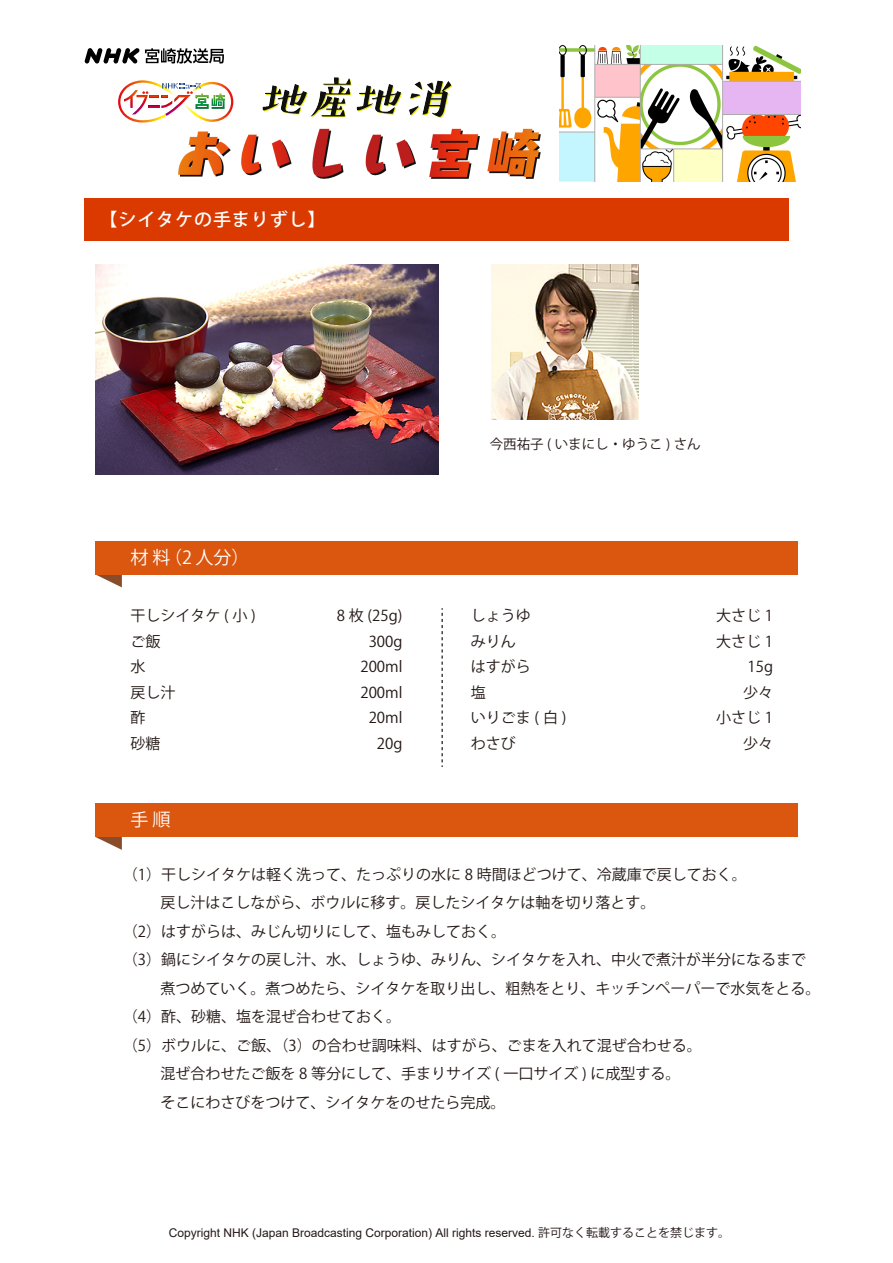
<style>
.page{position:relative;width:893px;height:1263px;background:#fff}
.page>*{position:absolute;margin:0;border:0;box-sizing:border-box;transform-origin:0 0}
.t1{font:500 18px "Koz Go Pro";letter-spacing:.05em;color:#fff}
.t2{font:18px "Koz Go Pro";color:#fff}
.t3{font:18px "Koz Go Pr 6 N";color:#fff}
.t4{font:15px/25.5px "Koz Go Pro";color:#231815}
.t5{font:13.5px "Koz Go Pro";color:#231815}
.t6{font:12px "Arial";color:#231815}
.s1{font-family:"Koz Go Pr 6 N"}
</style>
<div class="page">
<div style="left:85px;top:198px;width:704px;height:43px;background:#da3a00"></div>
<svg style="left:84px;top:48px;width:140px;height:16px"></svg>
<svg style="left:95px;top:574px;width:27px;height:13px"></svg>
<div style="left:95px;top:541px;width:703px;height:33px;background:#db560f"></div>
<svg style="left:441px;top:608px;width:2px;height:159px"></svg>
<svg style="left:95px;top:837px;width:27px;height:13px"></svg>
<div style="left:95px;top:803px;width:703px;height:34px;background:#db560f"></div>
<img style="left:559px;top:46px;width:242px;height:135px">
<img style="left:178px;top:128px;width:363px;height:50px">
<img style="left:118px;top:80px;width:115px;height:43px">
<img style="left:262px;top:77px;width:190px;height:41px">
<img style="left:95px;top:264px;width:343px;height:211px">
<img style="left:491px;top:264px;width:147px;height:155px">
<p class="t1" style="left:100px;top:208px;width:227px">【シイタケの手まりずし】</p>
<p class="t2" style="left:130px;top:546px;width:121px">材 料（2 人分）</p>
<p class="t4" style="left:130px;top:604px;width:127px">干しシイタケ ( 小 )ご飯<br>水<br>戻し汁<br>酢<br>砂糖</p>
<p class="t4" style="left:337px;top:604px;width:67px;text-align:right">8 枚 (25g)<br>300g<br>200ml<br>200ml<br>20ml<br>20g</p>
<p class="t5" style="left:490px;top:436px;width:212px">今西祐子 ( いまにし・ゆうこ ) さん</p>
<p class="t4" style="left:471px;top:604px;width:97px">しょうゆ<br>みりん<br>はすがら<br>塩<br>いりごま ( 白 )わさび</p>
<p class="t4" style="left:716px;top:604px;width:59px;text-align:right">大さじ 1大さじ 1<br>15g<br>少々<br>小さじ 1少々</p>
<p class="t3" style="left:130px;top:810px;width:42px">手 順</p>
<p class="t4" style="left:123px;top:862px;width:626px">（1）干しシイタケは軽く洗って、たっぷりの水に 8 時間ほどつけて、冷蔵庫で戻しておく。</p>
<p class="t4" style="left:130px;top:890px;width:526px">　　戻し汁はこしながら、ボウルに移す。戻したシイタケは軸を切り落とす。</p>
<p class="t4" style="left:123px;top:919px;width:385px">（2）はすがらは、みじん切りにして、塩もみしておく。</p>
<p class="t4" style="left:123px;top:947px;width:685px">（3）鍋にシイタケの戻し汁、水、しょうゆ、みりん、シイタケを入れ、中火で煮汁が半分になるまで</p>
<p class="t4" style="left:130px;top:976px;width:691px">　　煮つめていく。煮つめたら、シイタケを取り出し、粗熱をとり、キッチンペーパーで水気をとる。</p>
<p class="t4" style="left:123px;top:1004px;width:280px">（4）酢、砂糖、塩を混ぜ合わせておく。</p>
<p class="t4" style="left:123px;top:1033px;width:581px">（5）ボウルに、ご飯、（3）の合わせ調味料、はすがら、ごまを入れて混ぜ合わせる。</p>
<p class="t4" style="left:130px;top:1061px;width:552px">　　混ぜ合わせたご飯を 8 等分にして、手まりサイズ ( 一口サイズ ) に成型する。</p>
<p class="t4" style="left:130px;top:1090px;width:376px">　　そこにわさびをつけて、シイタケをのせたら完成。</p>
<p class="t6" style="left:169px;top:1224px;width:563px">Copyright NHK (Japan Broadcasting Corporation) All rights reserved. <span class="s1">許可なく転載することを禁じます。</span></p>
</div>
